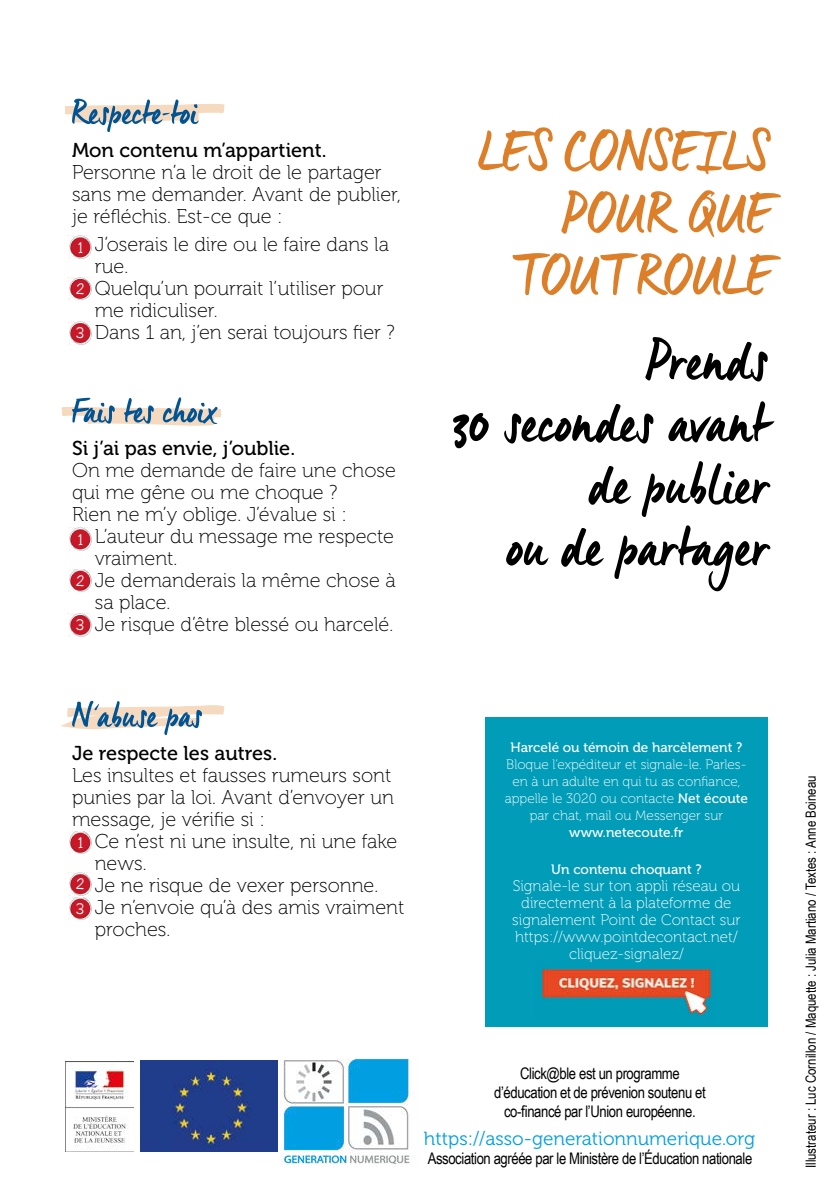
<style>
.page{position:relative;width:840px;height:1191px;background:#fff}
.page>*{position:absolute;margin:0;border:0;box-sizing:border-box;transform-origin:0 0}
.t1{font:20px/22px "Museo 100";color:#000}
.t2{font:20px "Museo 500";color:#000}
.t3{font:19px "Museo 300";color:#009fe3}
.t4{font:16px/19.2px "Arial Narrow";letter-spacing:-.025em;color:#000;text-align:center}
.t5{font:15.4px/17px "Museo 100";color:#fff;text-align:center}
.t6{font:14px "Arial Narrow";color:#000}
.t7{font:13.6px/17px "Museo 100";color:#fff;text-align:center}
.t8{font:13.6px "Museo 500";color:#fff}
.t9{font:100 13.6px/24.6px "Chinacat";color:#fff}
.s1{font-family:"Museo 500"}
</style>
<div class="page">
<svg style="left:61px;top:397px;width:160px;height:29px"></svg>
<img style="left:69px;top:528px;width:23px;height:23px">
<img style="left:69px;top:569px;width:23px;height:23px">
<img style="left:68px;top:613px;width:24px;height:23px">
<div style="left:484px;top:717px;width:283px;height:309px;background:#009cb8"></div>
<img style="left:69px;top:236px;width:23px;height:23px">
<img style="left:68px;top:277px;width:24px;height:23px">
<img style="left:68px;top:321px;width:24px;height:24px">
<svg style="left:65px;top:99px;width:160px;height:33px"></svg>
<img style="left:69px;top:831px;width:23px;height:23px">
<img style="left:68px;top:872px;width:24px;height:23px">
<img style="left:69px;top:897px;width:23px;height:23px">
<svg style="left:61px;top:701px;width:164px;height:34px"></svg>
<svg style="left:506px;top:525px;width:264px;height:66px"></svg>
<svg style="left:588px;top:461px;width:182px;height:56px"></svg>
<svg style="left:453px;top:401px;width:321px;height:47px"></svg>
<svg style="left:645px;top:337px;width:122px;height:44px"></svg>
<svg style="left:512px;top:253px;width:268px;height:42px"></svg>
<svg style="left:561px;top:190px;width:219px;height:47px"></svg>
<svg style="left:478px;top:127px;width:292px;height:47px"></svg>
<img style="left:65px;top:1061px;width:69px;height:90px">
<img style="left:280px;top:1059px;width:135px;height:106px">
<img style="left:140px;top:1060px;width:137px;height:91px">
<img style="left:542px;top:969px;width:169px;height:47px">
<p class="t2" style="left:72px;top:139px;width:256px">Mon contenu m’appartient.</p>
<p class="t1" style="left:72px;top:161px;width:330px">Personne n’a le droit de le partager sans me demander. Avant de publier, je réfléchis. Est-ce que :</p>
<p class="t1" style="left:95px;top:233px;width:301px">J’oserais le dire ou le faire dans la rue.<br>Quelqu’un pourrait l’utiliser pour me ridiculiser.<br>Dans 1 an, j’en serai toujours fier ?</p>
<p class="t9" style="left:78px;top:235px;width:6px">1</p>
<p class="t9" style="left:76px;top:276px;width:9px">2</p>
<p class="t9" style="left:76px;top:320px;width:9px">3</p>
<p class="t2" style="left:72px;top:437px;width:224px">Si j’ai pas envie, j’oublie.</p>
<p class="t1" style="left:72px;top:460px;width:325px">On me demande de faire une chose qui me gêne ou me choque ?<br>Rien ne m’y oblige. J’évalue si :</p>
<p class="t1" style="left:95px;top:526px;width:302px">L’auteur du message me respecte vraiment.<br>Je demanderais la même chose à sa place.<br>Je risque d’être blessé ou harcelé.</p>
<p class="t9" style="left:78px;top:527px;width:6px">1</p>
<p class="t9" style="left:76px;top:568px;width:9px">2</p>
<p class="t9" style="left:76px;top:612px;width:9px">3</p>
<p class="t2" style="left:72px;top:742px;width:206px">Je respecte les autres.</p>
<p class="t1" style="left:72px;top:764px;width:323px">Les insultes et fausses rumeurs sont punies par la loi. Avant d’envoyer un message, je vérifie si :</p>
<p class="t1" style="left:95px;top:830px;width:311px">Ce n’est ni une insulte, ni une fake news.<br>Je ne risque de vexer personne.<br>Je n’envoie qu’à des amis vraiment proches.</p>
<p class="t9" style="left:78px;top:830px;width:6px">1</p>
<p class="t9" style="left:76px;top:871px;width:9px">2<br>3</p>
<p class="t8" style="left:510px;top:739px;width:233px">Harcelé ou témoin de harcèlement ?</p>
<p class="t7" style="left:504px;top:756px;width:244px">Bloque l’expéditeur et signale-le. Parles&shy;en à un adulte en qui tu as confiance, appelle le 3020 ou contacte <span class="s1">Net écoute </span>par chat, mail ou Messenger sur</p>
<p class="t8" style="left:569px;top:824px;width:116px">www.netecoute.fr</p>
<p class="t8" style="left:551px;top:862px;width:152px">Un contenu choquant ?</p>
<p class="t5" style="left:512px;top:877px;width:230px">Signale-le sur ton appli réseau ou directement à la plateforme de signalement Point de Contact sur https://www.pointdecontact.net/ cliquez-signalez/</p>
<p class="t4" style="left:494px;top:1062px;width:213px">Click@ble est un programme d’éducation et de prévenion soutenu et co-financé par l’Union européenne.</p>
<p class="t3" style="left:423px;top:1127px;width:332px">https://asso-generationnumerique.org</p>
<p class="t4" style="left:427px;top:1148px;width:326px">Association agréée par le Ministère de l’Éducation nationale</p>
<p class="t6" style="left:800px;top:1168px;width:394px;rotate:-90deg">Illustrateur : Luc Cornillon / Maquette : Julia Martiano / Textes : Anne Boineau</p>
</div>
